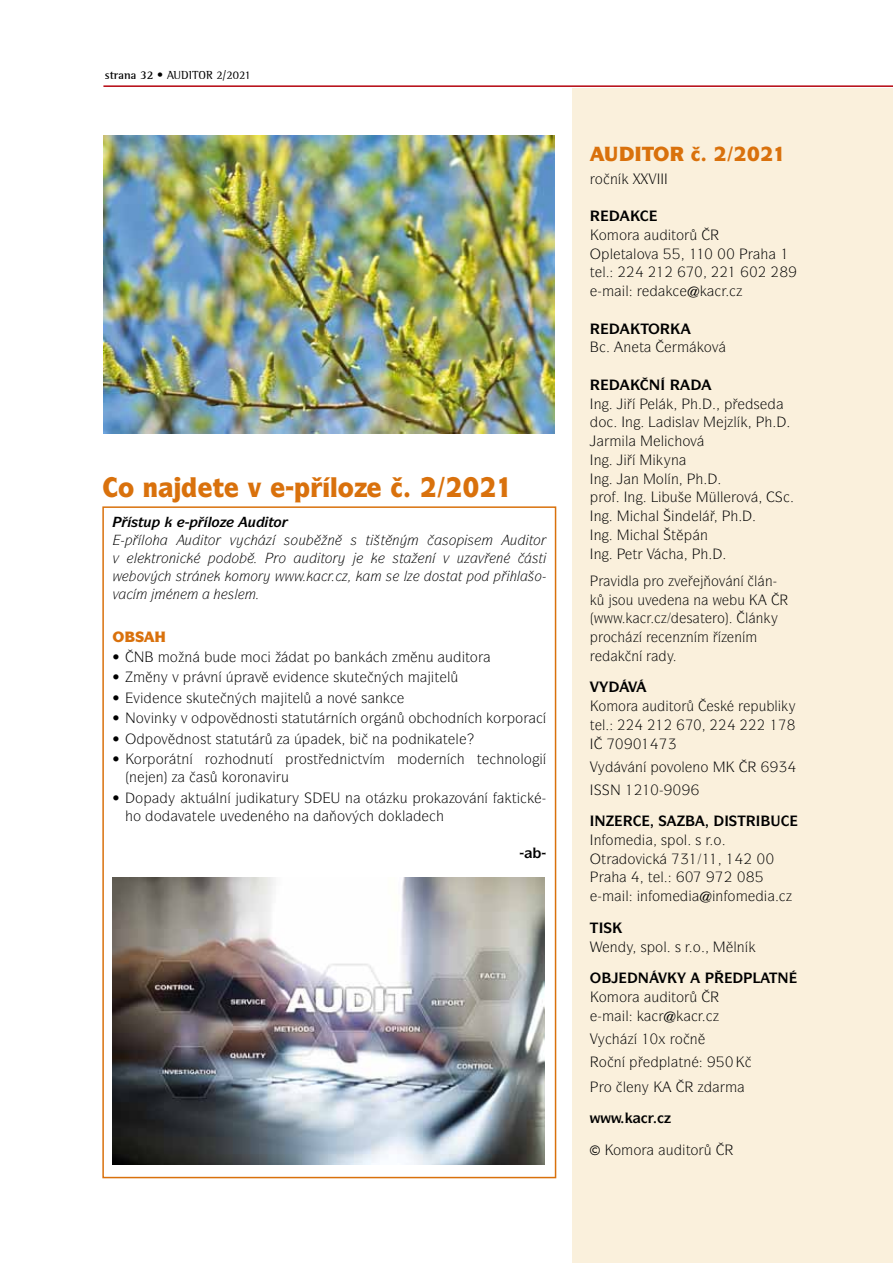
<style>
.page{position:relative;width:893px;height:1263px;background:#fff}
.page>*{position:absolute;margin:0;border:0;box-sizing:border-box;transform-origin:0 0}
.t1{font:14.25px "Itc Symbol CE";color:#000}
.t2{font:700 14.25px "Itc Symbol CE";color:#000}
.t3{font:italic 13.95px "Itc Symbol CE";color:#000}
.t4{font:italic 700 13.95px "Itc Symbol CE";color:#000}
.t5{font:12px "Rotis Semiserif";color:#000}
.s1{font-weight:700}
</style>
<div class="page">
<div style="left:573px;top:88px;width:320px;height:1175px;background:#faf0dc"></div>
<hr style="left:103px;top:85px;width:790px;height:2px;background:#b5050e">
<div style="left:102px;top:506px;width:454px;height:672px;border:2px solid #d9710c"></div>
<img style="left:112px;top:878px;width:433px;height:286px">
<img style="left:104px;top:135px;width:450px;height:298px">
<p class="t5" style="left:105px;top:68px;width:147px"><span class="s1">strana 32 •</span> AUDITOR 2/2021</p>
<p class="t4" style="left:131px;top:514px;width:22px">▲▼◆</p>
<p class="t4" style="left:248px;top:514px;width:36px">◆ ▼□</p>
<p class="t3" style="left:185px;top:532px;width:53px">◆ ▼□ ❖</p>
<p class="t3" style="left:284px;top:532px;width:23px">▲□◆</p>
<p class="t3" style="left:327px;top:532px;width:74px">■ ▲▼▼■</p>
<p class="t3" style="left:442px;top:532px;width:34px">▲□ ▲</p>
<p class="t3" style="left:510px;top:532px;width:32px">◆ ▼□</p>
<p class="t3" style="left:112px;top:550px;width:65px">❖ ● ▼□■</p>
<p class="t3" style="left:278px;top:550px;width:56px">□ ◆ ▼□</p>
<p class="t3" style="left:425px;top:550px;width:80px">■ ❖◆❖■</p>
<p class="t3" style="left:176px;top:568px;width:33px">▲▼ ■</p>
<p class="t3" style="left:432px;top:568px;width:51px">□▲▼ ▼ □</p>
<p class="t3" style="left:173px;top:586px;width:9px">■</p>
<p class="t1" style="left:112px;top:649px;width:9px">•</p>
<p class="t1" style="left:350px;top:649px;width:9px">■</p>
<p class="t1" style="left:418px;top:649px;width:62px">■◆ ◆ ▼□</p>
<p class="t1" style="left:112px;top:669px;width:68px">• ■❖</p>
<p class="t1" style="left:307px;top:669px;width:77px">■ ▲◆▼ ■</p>
<p class="t1" style="left:160px;top:690px;width:77px">■ ▲◆▼ ■</p>
<p class="t1" style="left:327px;top:690px;width:57px">■□❖ ▲ ■</p>
<p class="t1" style="left:112px;top:710px;width:51px">• □❖■</p>
<p class="t1" style="left:181px;top:710px;width:159px">❖ □ □❖ ■□▲▼ ▲▼ ▼◆▼ ■</p>
<p class="t1" style="left:361px;top:710px;width:57px">□ ■□</p>
<p class="t1" style="left:112px;top:730px;width:141px">• □❖ ■□▲▼ ▲▼ ▼◆▼</p>
<p class="t1" style="left:372px;top:730px;width:54px">■ □■</p>
<p class="t1" style="left:112px;top:751px;width:79px">•□□▼■</p>
<p class="t1" style="left:210px;top:751px;width:61px">□ □ ■◆▼</p>
<p class="t1" style="left:299px;top:751px;width:21px">□▲▼</p>
<p class="t1" style="left:339px;top:751px;width:32px">■ ▼❖</p>
<p class="t1" style="left:477px;top:751px;width:57px">▼ ■□●□</p>
<p class="t1" style="left:204px;top:769px;width:87px">▲ □□■❖ ◆</p>
<p class="t1" style="left:195px;top:790px;width:53px">▼◆ ●■ ◆</p>
<p class="t1" style="left:345px;top:790px;width:35px">■ □▼</p>
<p class="t1" style="left:455px;top:790px;width:32px">□❖ ■</p>
<p class="t1" style="left:133px;top:808px;width:103px">□ □ ❖▼● ◆❖</p>
<p class="t1" style="left:258px;top:808px;width:45px">■ □ ■</p>
<p class="t1" style="left:651px;top:227px;width:34px">◆ ▼□</p>
<p class="t1" style="left:610px;top:246px;width:43px">● ▼ ●□❖</p>
<p class="t1" style="left:625px;top:283px;width:5px">●</p>
<p class="t2" style="left:649px;top:377px;width:10px">■</p>
<p class="t1" style="left:594px;top:396px;width:9px">■</p>
<p class="t1" style="left:655px;top:396px;width:5px">●</p>
<p class="t1" style="left:675px;top:414px;width:25px">▲● ❖</p>
<p class="t1" style="left:733px;top:414px;width:5px">●</p>
<p class="t1" style="left:594px;top:452px;width:9px">■</p>
<p class="t1" style="left:671px;top:452px;width:9px">■</p>
<p class="t1" style="left:594px;top:471px;width:87px">■ ■ □●■</p>
<p class="t1" style="left:670px;top:489px;width:82px">◆ ✓●● □❖</p>
<p class="t1" style="left:594px;top:508px;width:9px">■</p>
<p class="t1" style="left:656px;top:508px;width:48px">● ■ ●</p>
<p class="t1" style="left:594px;top:527px;width:9px">■</p>
<p class="t1" style="left:700px;top:527px;width:9px">■</p>
<p class="t1" style="left:711px;top:573px;width:63px">□❖■ ●■</p>
<p class="t1" style="left:612px;top:592px;width:41px">▲□◆ ◆❖</p>
<p class="t1" style="left:686px;top:610px;width:40px">▲▼ □</p>
<p class="t1" style="left:734px;top:629px;width:9px">■</p>
<p class="t1" style="left:631px;top:648px;width:9px">■</p>
<p class="t1" style="left:650px;top:698px;width:33px">◆ ▼□</p>
<p class="t1" style="left:621px;top:759px;width:89px">❖ ■ □❖□● ■□</p>
<p class="t2" style="left:595px;top:813px;width:10px">■</p>
<p class="t1" style="left:661px;top:832px;width:62px">▲□● ▲ □</p>
<p class="t1" style="left:601px;top:851px;width:42px">▼ □❖</p>
<p class="t1" style="left:631px;top:869px;width:35px">✔ ▼ ●</p>
<p class="t1" style="left:625px;top:888px;width:36px">● ■ □</p>
<p class="t1" style="left:610px;top:938px;width:93px">■ ▲□● ▲ □</p>
<p class="t1" style="left:733px;top:938px;width:13px">●■</p>
<p class="t1" style="left:625px;top:1007px;width:5px">●</p>
<p class="t1" style="left:651px;top:989px;width:34px">◆ ▼□</p>
<p class="t1" style="left:604px;top:1078px;width:40px">□ ● ■</p>
<p class="t1" style="left:667px;top:1053px;width:26px">● ▼■</p>
<p class="t1" style="left:666px;top:1141px;width:34px">◆ ▼□</p>
</div>
